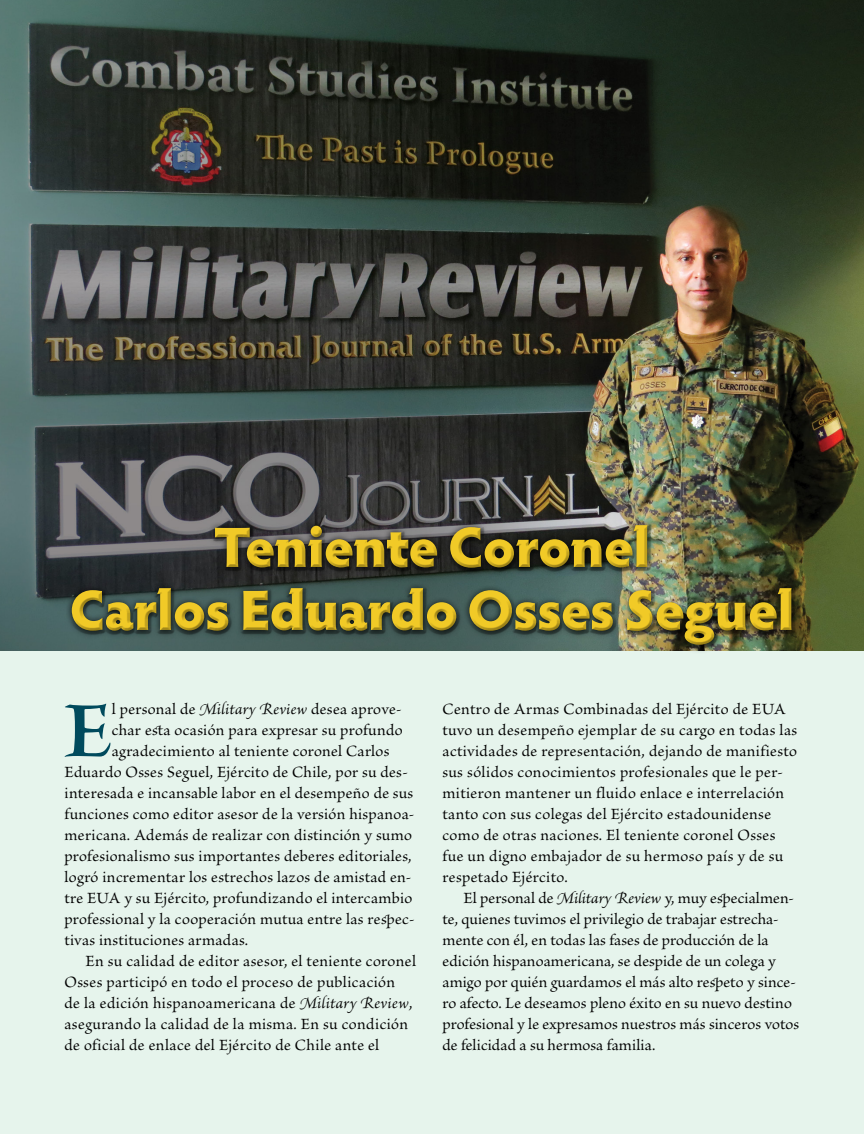
<style>
.page{position:relative;width:864px;height:1134px;background:#e6f4ec}
.page>*{position:absolute;margin:0;border:0;box-sizing:border-box;transform-origin:0 0}
.t1{font:87.3px "Brioso Pro Bold Disp";color:#004a5d}
.t2{font:900 57px/63px "Hypatia Sans Pro";letter-spacing:-.025em;color:#f1ca27;text-align:center}
.t3{font:16.5px/21px "Brioso Pro";letter-spacing:.02em;color:#000}
.s1{font-style:italic}
</style>
<div class="page">
<img style="left:0;top:0;width:864px;height:651px">
<div style="left:66px;top:519px;width:735px;height:136px;background:#000;opacity:.75"></div>
<div style="left:68px;top:524px;width:728px;height:124px;background:#000;opacity:.5"></div>
<h2 class="t2" style="left:69px;top:512px;width:727px">Teniente Coronel<br>Carlos Eduardo Osses Seguel</h2>
<h1 class="t1" style="left:64px;top:685px;width:49px">E</h1>
<p class="t3" style="left:112px;top:699px;width:292px">l personal de <span class="s1">Military Review</span> desea aprove-</p>
<p class="t3" style="left:112px;top:720px;width:292px">char esta ocasión para expresar su profundo</p>
<p class="t3" style="left:112px;top:741px;width:279px">agradecimiento al teniente coronel Carlos</p>
<p class="t3" style="left:64px;top:762px;width:345px">Eduardo Osses Seguel, Ejército de Chile, por su des-</p>
<p class="t3" style="left:64px;top:783px;width:350px">interesada e incansable labor en el desempeño de sus</p>
<p class="t3" style="left:64px;top:804px;width:351px">funciones como editor asesor de la versión hispanoa-</p>
<p class="t3" style="left:64px;top:825px;width:349px">mericana. Además de realizar con distinción y sumo</p>
<p class="t3" style="left:64px;top:846px;width:348px">profesionalismo sus importantes deberes editoriales,</p>
<p class="t3" style="left:64px;top:867px;width:348px">logró incrementar los estrechos lazos de amistad en-</p>
<p class="t3" style="left:64px;top:888px;width:349px">tre EUA y su Ejército, profundizando el intercambio</p>
<p class="t3" style="left:64px;top:909px;width:352px">professional y la cooperación mutua entre las respec-</p>
<p class="t3" style="left:64px;top:930px;width:185px">tivas instituciones armadas.</p>
<p class="t3" style="left:86px;top:951px;width:332px">En su calidad de editor asesor, el teniente coronel</p>
<p class="t3" style="left:64px;top:972px;width:332px">Osses participó en todo el proceso de publicación</p>
<p class="t3" style="left:64px;top:993px;width:349px">de la edición hispanoamericana de <span class="s1">Military Review</span>,</p>
<p class="t3" style="left:64px;top:1014px;width:345px">asegurando la calidad de la misma. En su condición</p>
<p class="t3" style="left:64px;top:1035px;width:316px">de oficial de enlace del Ejército de Chile ante el</p>
<p class="t3" style="left:442px;top:699px;width:356px">Centro de Armas Combinadas del Ejército de EUA tuvo un desempeño ejemplar de su cargo en todas las actividades de representación, dejando de manifiesto sus sólidos conocimientos profesionales que le per&shy;mitieron mantener un fluido enlace e interrelación tanto con sus colegas del Ejército estadounidense como de otras naciones. El teniente coronel Osses fue un digno embajador de su hermoso país y de su respetado Ejército.</p>
<p class="t3" style="left:443px;top:888px;width:358px;text-indent:21px">El personal de <span class="s1">Military Review</span> y, muy especialmen&shy;te, quienes tuvimos el privilegio de trabajar estrecha&shy;mente con él, en todas las fases de producción de la edición hispanoamericana, se despide de un colega y amigo por quién guardamos el más alto respeto y since&shy;ro afecto. Le deseamos pleno éxito en su nuevo destino profesional y le expresamos nuestros más sinceros votos de felicidad a su hermosa familia.</p>
</div>
